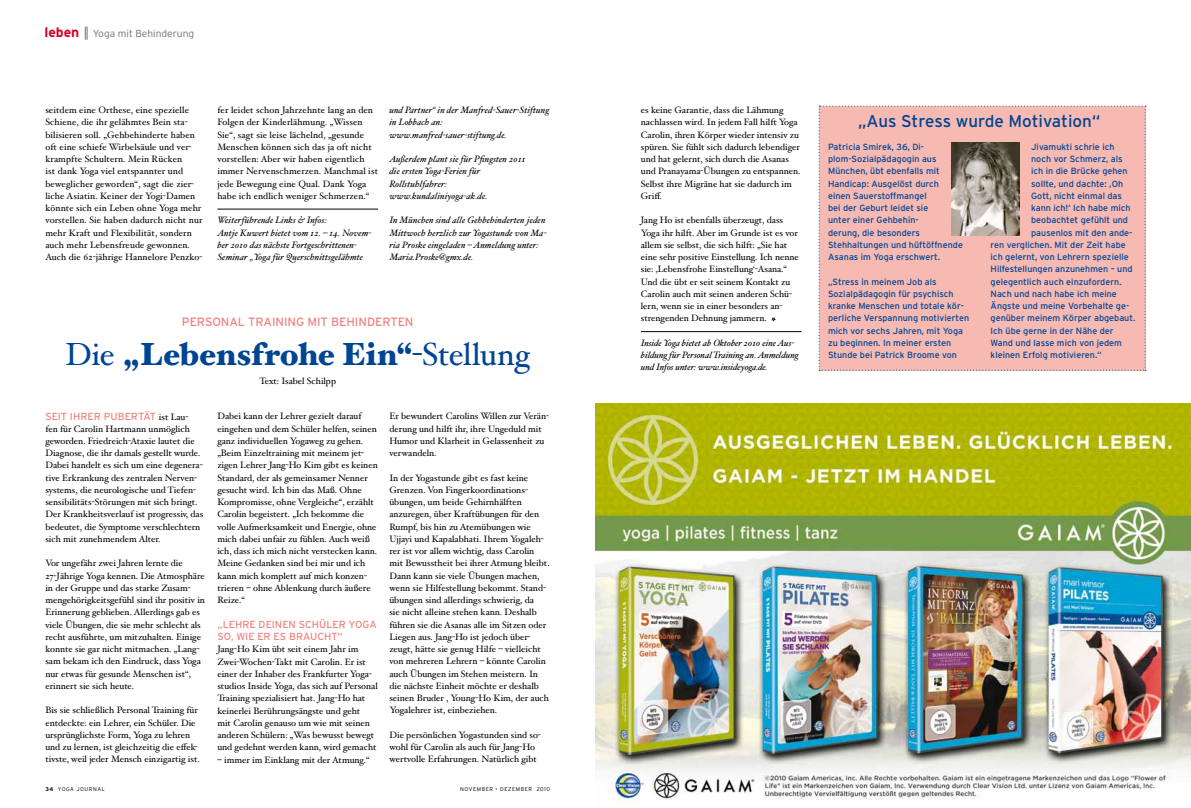
<style>
.page{position:relative;width:1191px;height:808px;background:#fff}
.page>*{position:absolute;margin:0;border:0;box-sizing:border-box;transform-origin:0 0}
.t1{font:900 32px "Hoefler Text";letter-spacing:-.005em;color:#004494}
.t2{font:17px "Interstate";color:#004494}
.t3{font:12px "Interstate";letter-spacing:-.005em;color:#ee8480}
.t4{font:10.2px/12.2px "Interstate";color:#ee8480}
.t5{font:300 10.2px "Interstate";color:#707172}
.t6{font:9.2px/12.2px "Hoefler Text";color:#000}
.t7{font:italic 9.2px/12.2px "Hoefler Text";letter-spacing:.01em;color:#000}
.t8{font:9px/12.2px "Interstate";color:#004494}
.t9{font:300 5.5px "Interstate";letter-spacing:.1em;color:#000}
.s1{font-weight:700;font-size:13.9px;color:#d40028}
.s2{font-weight:400}
.s3{font-family:"Hoefler Text";font-size:9.2px;color:#000}
.s4{font-weight:700}
</style>
<div class="page">
<hr style="left:641px;top:331px;width:160px;height:1px;background:#000">
<svg style="left:771px;top:317px;width:5px;height:4px"></svg>
<div style="left:818px;top:106px;width:328px;height:265px;background:#f6bab2"></div>
<img style="left:951px;top:142px;width:68px;height:93px">
<hr style="left:217px;top:209px;width:161px;height:1px;background:#000">
<svg style="left:85px;top:27px;width:3px;height:13px"></svg>
<img style="left:595px;top:403px;width:596px;height:401px">
<p class="t5" style="left:45px;top:28px;width:151px"><span class="s1">leben</span> YOGA MIT BEHINDERUNG</p>
<p class="t6" style="left:45px;top:104px;width:159px">seitdem eine Orthese, eine spezielle Schiene, die ihr gelähmtes Bein sta&shy;bilisieren soll. „Gehbehinderte haben oft eine schiefe Wirbelsäule und ver&shy;krampfte Schultern. Mein Rücken<br>ist dank Yoga viel entspannter und beweglicher geworden“, sagt die zier&shy;liche Asiatin. Keiner der Yogi-Damen könnte sich ein Leben ohne Yoga mehr vorstellen. Sie haben dadurch nicht nur mehr Kraft und Flexibilität, sondern auch mehr Lebensfreude gewonnen.<br>Auch die 62-jährige Hannelore Penzko-</p>
<p class="t6" style="left:217px;top:104px;width:162px">fer leidet schon Jahrzehnte lang an den Folgen der Kinderlähmung. „Wissen Sie“, sagt sie leise lächelnd, „gesunde Menschen können sich das ja oft nicht vorstellen: Aber wir haben eigentlich immer Nervenschmerzen. Manchmal ist jede Bewegung eine Qual. Dank Yoga habe ich endlich weniger Schmerzen.“</p>
<p class="t7" style="left:217px;top:214px;width:155px">Weiterführende Links &amp; Infos:<br>Antje Kuwert bietet vom 12. – 14. Novem&shy;ber 2010 das nächste Fortgeschrittenen-Seminar „Yoga für Querschnittsgelähmte</p>
<p class="t7" style="left:389px;top:104px;width:161px">und Partner“ in der Manfred-Sauer-Stiftung in Lobbach an: www.manfred-sauer-stiftung.de.</p>
<p class="t7" style="left:389px;top:153px;width:138px">Außerdem plant sie für Pfingsten 2011 die ersten Yoga-Ferien für<br>Rollstuhlfahrer: www.kundaliniyoga-ak.de.</p>
<p class="t7" style="left:389px;top:214px;width:158px">In München sind alle Gehbehinderten jeden Mittwoch herzlich zur Yogastunde von Ma&shy;ria Proske eingeladen – Anmeldung unter:<br>Maria.Proske@gmx.de.</p>
<h3 class="t3" style="left:182px;top:315px;width:233px">Personal Training mit Behinderten</h3>
<h1 class="t1" style="left:65px;top:335px;width:466px"><span class="s2">Die</span> „Lebensfrohe Ein“<span class="s2">-Stellung</span></h1>
<p class="t6" style="left:259px;top:374px;width:78px">Text: Isabel Schilpp</p>
<p class="t4" style="left:45px;top:410px;width:145px">Seit ihrer Pubertät <span class="s3">ist Lau-</span></p>
<p class="t6" style="left:45px;top:422px;width:159px">fen für Carolin Hartmann unmöglich geworden. Friedreich-Ataxie lautet die Diagnose, die ihr damals gestellt wurde.<br>Dabei handelt es sich um eine degenera&shy;tive Erkrankung des zentralen Nerven&shy;systems, die neurologische und Tiefen&shy;sensibilitäts-Störungen mit sich bringt.<br>Der Krankheitsverlauf ist progressiv, das bedeutet, die Symptome verschlechtern sich mit zunehmendem Alter.</p>
<p class="t6" style="left:45px;top:557px;width:161px">Vor ungefähr zwei Jahren lernte die 27-Jährige Yoga kennen. Die Atmosphäre in der Gruppe und das starke Zusam&shy;mengehörigkeitsgefühl sind ihr positiv in Erinnerung geblieben. Allerdings gab es viele Übungen, die sie mehr schlecht als recht ausführte, um mitzuhalten. Einige konnte sie gar nicht mitmachen. „Lang&shy;sam bekam ich den Eindruck, dass Yoga nur etwas für gesunde Menschen ist“, erinnert sie sich heute.</p>
<p class="t6" style="left:45px;top:704px;width:156px">Bis sie schließlich Personal Training für entdeckte: ein Lehrer, ein Schüler. Die ursprünglichste Form, Yoga zu lehren und zu lernen, ist gleichzeitig die effek&shy;tivste, weil jeder Mensch einzigartig ist.</p>
<p class="t6" style="left:217px;top:410px;width:162px">Dabei kann der Lehrer gezielt darauf eingehen und dem Schüler helfen, seinen ganz individuellen Yogaweg zu gehen. „Beim Einzeltraining mit meinem jet&shy;zigen Lehrer Jang-Ho Kim gibt es keinen Standard, der als gemeinsamer Nenner gesucht wird. Ich bin das Maß. Ohne Kompromisse, ohne Vergleiche“, erzählt Carolin begeistert. „Ich bekomme die volle Aufmerksamkeit und Energie, ohne mich dabei unfair zu fühlen. Auch weiß ich, dass ich mich nicht verstecken kann.<br>Meine Gedanken sind bei mir und ich kann mich komplett auf mich konzen&shy;trieren – ohne Ablenkung durch äußere Reize.“</p>
<p class="t4" style="left:217px;top:618px;width:159px">„Lehre Deinen Schüler Yoga so, wie er es braucht“</p>
<p class="t6" style="left:217px;top:643px;width:162px">Jang-Ho Kim übt seit einem Jahr im Zwei-Wochen-Takt mit Carolin. Er ist einer der Inhaber des Frankfurter Yoga&shy;studios Inside Yoga, das sich auf Personal Training spezialisiert hat. Jang-Ho hat keinerlei Berührungsängste und geht<br>mit Carolin genauso um wie mit seinen anderen Schülern: „Was bewusst bewegt und gedehnt werden kann, wird gemacht</p>
<p class="t6" style="left:217px;top:753px;width:154px">– immer im Einklang mit der Atmung.“</p>
<p class="t6" style="left:389px;top:410px;width:161px">Er bewundert Carolins Willen zur Verän&shy;derung und hilft ihr, ihre Ungeduld mit<br>Humor und Klarheit in Gelassenheit zu verwandeln.</p>
<p class="t6" style="left:389px;top:471px;width:162px">In der Yogastunde gibt es fast keine Grenzen. Von Fingerkoordinations&shy;übungen, um beide Gehirnhälften anzuregen, über Kraftübungen für den Rumpf, bis hin zu Atemübungen wie Ujjayi und Kapalabhati. Ihrem Yogaleh&shy;rer ist vor allem wichtig, dass Carolin mit Bewusstheit bei ihrer Atmung bleibt.<br>Dann kann sie viele Übungen machen, wenn sie Hilfestellung bekommt. Stand&shy;übungen sind allerdings schwierig, da<br>sie nicht alleine stehen kann. Deshalb führen sie die Asanas alle im Sitzen oder Liegen aus. Jang-Ho ist jedoch über&shy;zeugt, hätte sie genug Hilfe – vielleicht von mehreren Lehrern – könnte Carolin auch Übungen im Stehen meistern. In die nächste Einheit möchte er deshalb seinen Bruder , Young-Ho Kim, der auch Yogalehrer ist, einbeziehen.</p>
<p class="t6" style="left:389px;top:729px;width:153px">Die persönlichen Yogastunden sind so&shy;wohl für Carolin als auch für Jang-Ho wertvolle Erfahrungen. Natürlich gibt</p>
<p class="t9" style="left:45px;top:786px;width:18px"><span class="s4">34</span> YOG</p>
<p class="t9" style="left:70px;top:786px;width:34px">A JOURNAL</p>
<p class="t9" style="left:460px;top:786px;width:18px">NOVEMBE</p>
<p class="t9" style="left:489px;top:786px;width:28px">R • DEZEMBE</p>
<p class="t9" style="left:528px;top:786px;width:23px">R 2010</p>
<p class="t6" style="left:641px;top:104px;width:161px">es keine Garantie, dass die Lähmung nachlassen wird. In jedem Fall hilft Yoga Carolin, ihren Körper wieder intensiv zu spüren. Sie fühlt sich dadurch lebendiger und hat gelernt, sich durch die Asanas und Pranayama-Übungen zu entspannen.<br>Selbst ihre Migräne hat sie dadurch im Griff.</p>
<p class="t6" style="left:641px;top:214px;width:160px">Jang Ho ist ebenfalls überzeugt, dass Yoga ihr hilft. Aber im Grunde ist es vor allem sie selbst, die sich hilft: „Sie hat eine sehr positive Einstellung. Ich nenne sie: ‚Lebensfrohe Einstellung‘-Asana.“ Und die übt er seit seinem Kontakt zu Carolin auch mit seinen anderen Schü&shy;lern, wenn sie in einer besonders an&shy;strengenden Dehnung jammern.</p>
<p class="t7" style="left:641px;top:337px;width:159px">Inside Yoga bietet ab Oktober 2010 eine Aus&shy;bildung für Personal Training an. Anmeldung und Infos unter: www.insideyoga.de.</p>
<h2 class="t2" style="left:858px;top:111px;width:244px">„Aus Stress wurde M otivation“</h2>
<p class="t8" style="left:828px;top:141px;width:136px">Patricia Smirek, 36, Di&shy;plom-Sozialpädagogin aus<br>M ünchen, übt ebenfalls mit<br>Handicap: Ausgelöst durch einen Sauerstoffmangel<br>bei der Geburt leidet sie<br>unter einer Gehbehin-<br>derung, die besonders<br>Stehhaltungen und hüftöffnende<br>Asanas im Yoga erschwert.</p>
<p class="t8" style="left:828px;top:275px;width:143px">„Stress in meinem Job als<br>Sozialpädagogin für psychisch kranke Menschen und totale kör&shy;perliche Verspannung motivierten mich vor sechs Jahren, mit Yoga zu beginnen. I n meiner ersten<br>Stunde bei Patrick Broome von</p>
<p class="t8" style="left:1031px;top:141px;width:85px">Jivamukti schrie ich</p>
<p class="t8" style="left:1031px;top:153px;width:93px">noch vor Schmerz, als</p>
<p class="t8" style="left:1031px;top:165px;width:98px">ich in die Brücke gehen</p>
<p class="t8" style="left:1031px;top:177px;width:93px">sollte, und dachte: ‚Oh</p>
<p class="t8" style="left:1031px;top:190px;width:92px">Gott, nicht einmal das</p>
<p class="t8" style="left:1031px;top:202px;width:101px">kann ich!‘ Ich habe mich</p>
<p class="t8" style="left:1031px;top:214px;width:98px">beobachtet gefühlt und</p>
<p class="t8" style="left:1031px;top:226px;width:103px">pausenlos mit den ande-</p>
<p class="t8" style="left:990px;top:239px;width:137px">ren verglichen. M it der Zeit habe</p>
<p class="t8" style="left:990px;top:251px;width:140px">ich gelernt, von Lehrern spezielle</p>
<p class="t8" style="left:990px;top:263px;width:144px">Hilfestellungen anzunehmen – und</p>
<p class="t8" style="left:990px;top:275px;width:132px">gelegentlich auch einzufordern.</p>
<p class="t8" style="left:990px;top:288px;width:128px">Nach und nach habe ich meine</p>
<p class="t8" style="left:990px;top:300px;width:140px">Ängste und meine Vorbehalte ge-</p>
<p class="t8" style="left:990px;top:312px;width:146px">genüber meinem Körper abgebaut.</p>
<p class="t8" style="left:990px;top:324px;width:125px">Ich übe gerne in der Nähe der</p>
<p class="t8" style="left:990px;top:337px;width:133px">Wand und lasse mich von jedem</p>
<p class="t8" style="left:990px;top:349px;width:113px">kleinen Erfolg motivieren.“</p>
</div>
